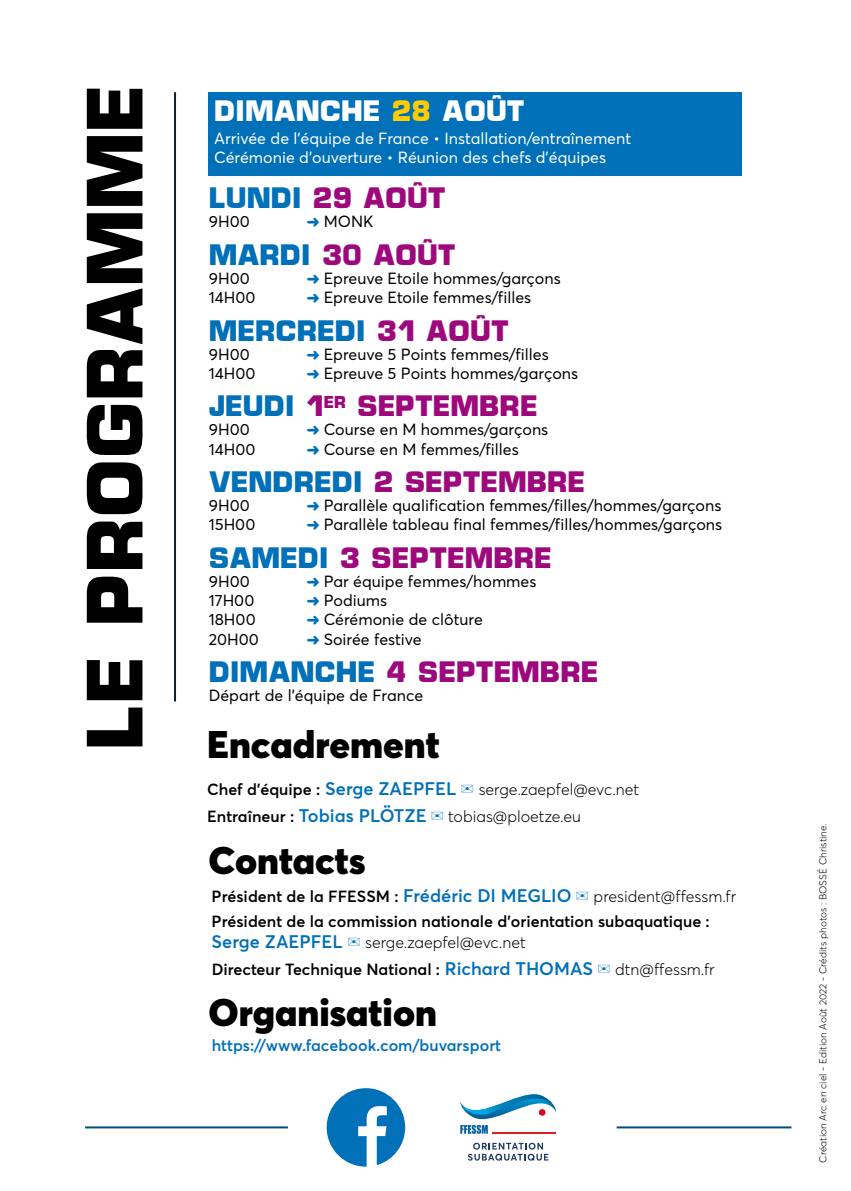
<style>
.page{position:relative;width:851px;height:1191px;background:#fff}
.page>*{position:absolute;margin:0;border:0;box-sizing:border-box;transform-origin:0 0}
.t1{font:700 70px "Microgram";color:#000}
.t2{font:900 38px "Averta";color:#000}
.t3{font:700 26px "Microgram";color:#9e087d}
.t4{font:700 26px "Microgram";color:#fff}
.t5{font:700 26px "Microgram";color:#0070b8}
.t6{font:16px "Averta";color:#000}
.t7{font:300 16px/27.2px "Averta";color:#000}
.t8{font:600 16px/24.8px "Averta";color:#000}
.t9{font:16px/19.2px "Averta";color:#fff}
.t10{font:600 16px "Averta";color:#0070b8}
.t11{font:300 10px "Averta";color:#000}
.s1{color:#fecc00}
.s2{color:#0070b8}
.s3{color:#9e087d}
.s4{font-weight:600}
.s5{font-weight:600;font-size:18px;color:#0070b8}
.s6{font-size:18px;color:#0070b8}
.s7{font-weight:300}
</style>
<div class="page">
<hr style="left:174px;top:92px;width:2px;height:609px;background:#121e29">
<div style="left:208px;top:92px;width:533px;height:83px;background:#0070b8"></div>
<svg style="left:326px;top:1088px;width:79px;height:78px"></svg>
<svg style="left:468px;top:1142px;width:80px;height:18px"></svg>
<svg style="left:460px;top:1094px;width:96px;height:39px"></svg>
<hr style="left:85px;top:1126px;width:203px;height:2px;background:#004f7b">
<hr style="left:616px;top:1126px;width:175px;height:2px;background:#004f7b">
<h1 class="t1" style="left:63px;top:750px;width:666px;rotate:-90deg">LE PROGRAMME</h1>
<h3 class="t4" style="left:214px;top:91px;width:312px">DIMANCHE <span class="s1">28</span> AOÛT</h3>
<p class="t9" style="left:214px;top:129px;width:418px">Arrivée de l’équipe de France • Installation/entraînement<br>Cérémonie d’ouverture • Réunion des chefs d’équipes</p>
<h3 class="t3" style="left:209px;top:179px;width:238px"><span class="s2">LUNDI</span> 29 AOÛT</h3>
<p class="t6" style="left:209px;top:212px;width:42px">9H00</p>
<p class="t6" style="left:307px;top:212px;width:68px"><span class="s2">➜</span> MONK</p>
<h3 class="t3" style="left:209px;top:235px;width:248px"><span class="s2">MARDI</span> 30 AOÛT</h3>
<p class="t6" style="left:209px;top:268px;width:42px">9H00</p>
<p class="t6" style="left:307px;top:268px;width:255px"><span class="s2">➜</span> Epreuve Etoile hommes/garçons</p>
<p class="t6" style="left:209px;top:287px;width:48px">14H00</p>
<p class="t6" style="left:307px;top:287px;width:226px"><span class="s2">➜</span> Epreuve Etoile femmes/filles</p>
<h3 class="t5" style="left:209px;top:311px;width:301px">MERCREDI <span class="s3">31 AOÛT</span></h3>
<p class="t6" style="left:209px;top:344px;width:42px">9H00</p>
<p class="t6" style="left:307px;top:344px;width:243px"><span class="s2">➜</span> Epreuve 5 Points femmes/filles</p>
<p class="t6" style="left:209px;top:363px;width:48px">14H00</p>
<p class="t6" style="left:307px;top:363px;width:273px"><span class="s2">➜</span> Epreuve 5 Points hommes/garçons</p>
<h3 class="t3" style="left:209px;top:387px;width:330px"><span class="s2">JEUDI</span> 1<sup>ER</sup> SEPTEMBRE</h3>
<p class="t6" style="left:209px;top:420px;width:42px">9H00</p>
<p class="t6" style="left:307px;top:420px;width:243px"><span class="s2">➜</span> Course en M hommes/garçons</p>
<p class="t6" style="left:209px;top:439px;width:48px">14H00</p>
<p class="t6" style="left:307px;top:439px;width:213px"><span class="s2">➜</span> Course en M femmes/filles</p>
<h3 class="t3" style="left:209px;top:462px;width:378px"><span class="s2">VENDREDI</span> 2 SEPTEMBRE</h3>
<p class="t6" style="left:209px;top:495px;width:42px">9H00</p>
<p class="t6" style="left:307px;top:495px;width:416px"><span class="s2">➜</span> Parallèle qualification femmes/filles/hommes/garçons</p>
<p class="t6" style="left:209px;top:515px;width:48px">15H00</p>
<p class="t6" style="left:307px;top:515px;width:417px"><span class="s2">➜</span> Parallèle tableau final femmes/filles/hommes/garçons</p>
<h3 class="t3" style="left:209px;top:538px;width:344px"><span class="s2">SAMEDI</span> 3 SEPTEMBRE</h3>
<p class="t6" style="left:209px;top:571px;width:42px">9H00</p>
<p class="t6" style="left:307px;top:571px;width:231px"><span class="s2">➜</span> Par équipe femmes/hommes</p>
<p class="t6" style="left:209px;top:590px;width:47px">17H00</p>
<p class="t6" style="left:307px;top:590px;width:82px"><span class="s2">➜</span> Podiums</p>
<p class="t6" style="left:209px;top:610px;width:48px">18H00</p>
<p class="t6" style="left:307px;top:610px;width:177px"><span class="s2">➜</span> Cérémonie de clôture</p>
<p class="t6" style="left:209px;top:629px;width:52px">20H00</p>
<p class="t6" style="left:307px;top:629px;width:116px"><span class="s2">➜</span> Soirée festive</p>
<h3 class="t3" style="left:209px;top:652px;width:391px"><span class="s2">DIMANCHE</span> 4 SEPTEMBRE</h3>
<p class="t6" style="left:209px;top:685px;width:216px">Départ de l’équipe de France</p>
<h2 class="t2" style="left:207px;top:720px;width:234px">Encadrement</h2>
<p class="t7" style="left:207px;top:776px;width:433px"><span class="s4">Chef d’équipe :</span> <span class="s5">Serge ZAEPFEL</span> <span class="s2">✉</span> serge.zaepfel@evc.net<br><span class="s4">Entraîneur :</span> <span class="s5">Tobias PLÖTZE</span> <span class="s2">✉</span> tobias@ploetze.eu</p>
<h2 class="t2" style="left:208px;top:836px;width:159px">Contacts</h2>
<p class="t8" style="left:212px;top:883px;width:526px">Président de la FFESSM : <span class="s6">Frédéric DI MEGLIO</span> <span class="s2">✉</span> <span class="s7">president@ffessm.fr<br></span>Président de la commission nationale d’orientation subaquatique :</p>
<p class="t7" style="left:212px;top:928px;width:504px"><span class="s5">Serge ZAEPFEL</span> <span class="s2">✉</span> serge.zaepfel@evc.net<br><span class="s4">Directeur Technique National :</span> <span class="s5">Richard THOMAS</span> <span class="s2">✉</span> dtn@ffessm.fr</p>
<h2 class="t2" style="left:208px;top:988px;width:230px">Organisation</h2>
<p class="t10" style="left:212px;top:1035px;width:291px">https://www.facebook.com/buvarsport</p>
<p class="t11" style="left:816px;top:1162px;width:341px;rotate:-90deg">Création Arc en ciel - Edition Août 2022 - Crédits photos : BOSSÉ Christine.</p>
</div>
